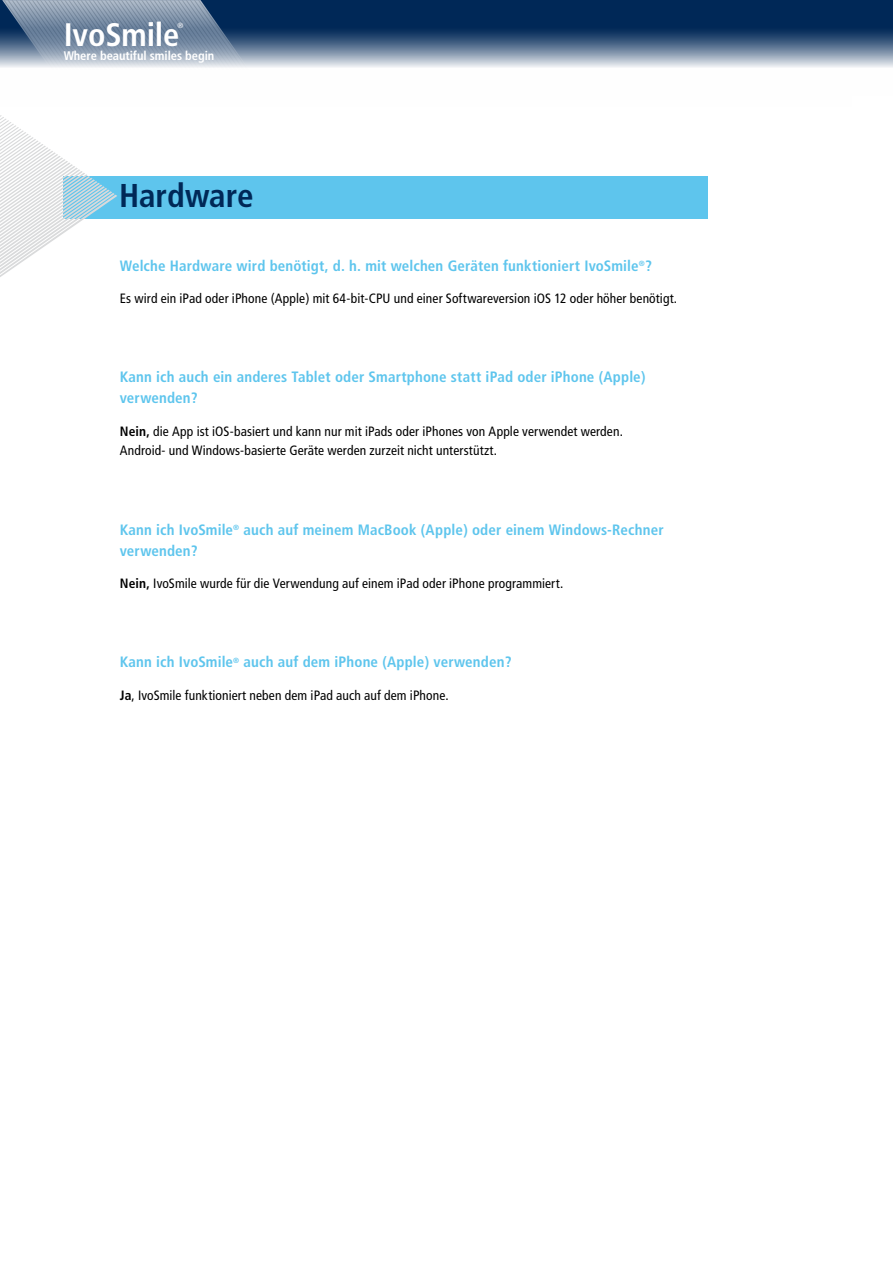
<style>
.page{position:relative;width:893px;height:1263px;background:#fff}
.page>*{position:absolute;margin:0;border:0;box-sizing:border-box;transform-origin:0 0}
.t1{font:700 condensed 33px "Frutiger";letter-spacing:-.005em;color:#002857}
.t2{font:700 condensed 32.55px "Frutiger";letter-spacing:-.005em;color:#fff}
.t3{font:700 condensed 15px/21px "Frutiger";letter-spacing:.01em;color:#5ec5ed}
.t4{font:condensed 13.5px/19.5px "Frutiger";letter-spacing:.01em;color:#000}
.t5{font:700 condensed 12.45px "Frutiger";letter-spacing:-.005em;color:#fff}
.t6{font:300 7.5px "Frutiger";color:#fff}
.s1{font-weight:700}
</style>
<div class="page">
<svg style="left:0;top:0;width:893px;height:67px;background:#3c5a7e"></svg>
<svg style="left:2px;top:0;width:248px;height:68px;background:#7d90a7"></svg>
<div style="left:64px;top:176px;width:644px;height:43px;background:#5ec5ed"></div>
<svg style="left:0;top:115px;width:117px;height:162px"></svg>
<h2 class="t2" style="left:64px;top:15px;width:117px">IvoSmile</h2>
<p class="t6" style="left:177px;top:21px;width:7px">®</p>
<p class="t5" style="left:64px;top:49px;width:152px">Where beautiful smiles begin</p>
<h1 class="t1" style="left:119px;top:176px;width:136px">Hardware</h1>
<p class="t3" style="left:120px;top:255px;width:534px">Welche Hardware wird benötigt, d. h. mit welchen Geräten funktioniert IvoSmile<sup>®</sup>?</p>
<p class="t4" style="left:120px;top:289px;width:559px">Es wird ein iPad oder iPhone (Apple) mit 64-bit-CPU und einer Softwareversion iOS 12 oder höher benötigt.</p>
<p class="t3" style="left:120px;top:367px;width:527px">Kann ich auch ein anderes Tablet oder Smartphone statt iPad oder iPhone (Apple) verwenden?</p>
<p class="t4" style="left:120px;top:421px;width:505px"><span class="s1">Nein,</span> die App ist iOS-basiert und kann nur mit iPads oder iPhones von Apple verwendet werden.<br>Android- und Windows-basierte Geräte werden zurzeit nicht unterstützt.</p>
<p class="t3" style="left:120px;top:519px;width:545px">Kann ich IvoSmile<sup>®</sup> auch auf meinem MacBook (Apple) oder einem Windows-Rechner verwenden?</p>
<p class="t4" style="left:120px;top:574px;width:445px"><span class="s1">Nein,</span> IvoSmile wurde für die Verwendung auf einem iPad oder iPhone programmiert.</p>
<p class="t3" style="left:120px;top:652px;width:393px">Kann ich IvoSmile<sup>®</sup> auch auf dem iPhone (Apple) verwenden?</p>
<p class="t4" style="left:120px;top:685px;width:330px"><span class="s1">Ja</span>, IvoSmile funktioniert neben dem iPad auch auf dem iPhone.</p>
</div>
